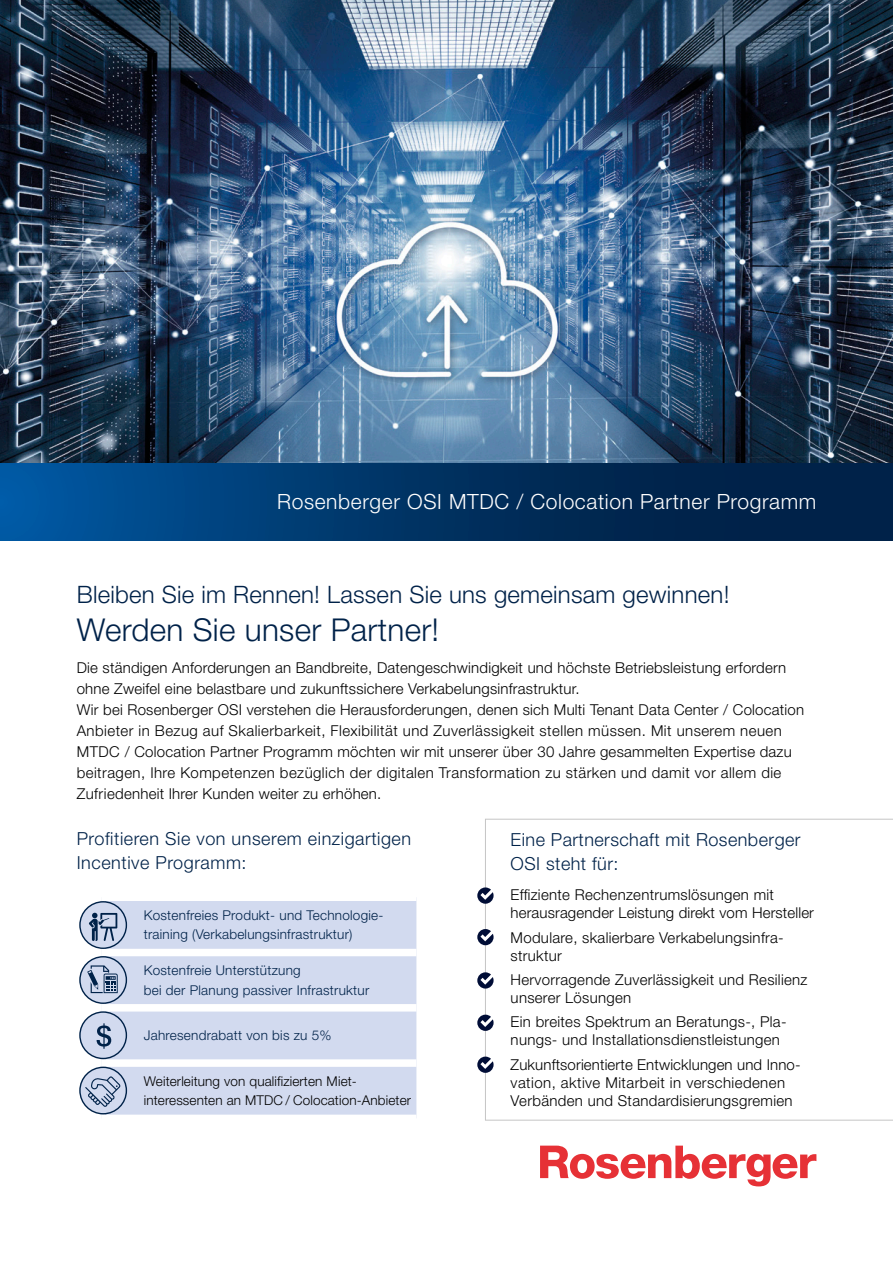
<style>
.page{position:relative;width:893px;height:1263px;background:#fff}
.page>*{position:absolute;margin:0;border:0;box-sizing:border-box;transform-origin:0 0}
.t1{font:300 31.5px "Helvetica Neue LT Pro";letter-spacing:.01em;color:#002249}
.t2{font:300 24px "Helvetica Neue LT Pro";letter-spacing:.01em;color:#002249}
.t3{font:300 21px "Helvetica Neue LT Pro";letter-spacing:.03em;color:#fff}
.t4{font:300 18px/24px "Helvetica Neue LT Pro";letter-spacing:.03em;color:#002249}
.t5{font:300 15px/21px "Helvetica Neue LT Pro";letter-spacing:.015em;color:#000}
.t6{font:300 13.5px/19.5px "Helvetica Neue LT Pro";letter-spacing:.02em;color:#002249}
.t7{font:300 13.5px/19.5px "Helvetica Neue LT Pro";letter-spacing:.01em;color:#000}
</style>
<div class="page">
<img style="left:0;top:0;width:893px;height:463px">
<svg style="left:0;top:463px;width:893px;height:77px;background:#003567"></svg>
<svg style="left:540px;top:1145px;width:276px;height:41px"></svg>
<div style="left:127px;top:901px;width:289px;height:213px;background:#d2daef"></div>
<div style="left:101px;top:949px;width:315px;height:7px;background:#fff"></div>
<div style="left:101px;top:1004px;width:315px;height:7px;background:#fff"></div>
<div style="left:101px;top:1059px;width:315px;height:8px;background:#fff"></div>
<svg style="left:485px;top:819px;width:408px;height:301px"></svg>
<svg style="left:477px;top:887px;width:17px;height:17px"></svg>
<svg style="left:477px;top:972px;width:17px;height:16px"></svg>
<svg style="left:477px;top:1015px;width:17px;height:16px"></svg>
<svg style="left:477px;top:929px;width:17px;height:16px"></svg>
<svg style="left:477px;top:1056px;width:17px;height:17px"></svg>
<svg style="left:79px;top:901px;width:48px;height:48px;background:#a8b5cc"></svg>
<svg style="left:79px;top:956px;width:48px;height:48px;background:#a9b6cc"></svg>
<svg style="left:79px;top:1011px;width:48px;height:48px;background:#b5c0d6"></svg>
<svg style="left:79px;top:1066px;width:48px;height:48px;background:#b1bdd2"></svg>
<h3 class="t3" style="left:277px;top:489px;width:541px">Rosenberger OSI MTDC / Colocation Partner Programm</h3>
<h2 class="t2" style="left:77px;top:580px;width:654px">Bleiben Sie im Rennen! Lassen Sie uns gemeinsam gewinnen!</h2>
<h1 class="t1" style="left:77px;top:610px;width:364px">Werden Sie unser Partner!</h1>
<p class="t5" style="left:77px;top:657px;width:729px">Die ständigen Anforderungen an Bandbreite, Datengeschwindigkeit und höchste Betriebsleistung erfordern ohne Zweifel eine belastbare und zukunftssichere Verkabelungsinfrastruktur.<br>Wir bei Rosenberger OSI verstehen die Herausforderungen, denen sich Multi Tenant Data Center / Colocation Anbieter in Bezug auf Skalierbarkeit, Flexibilität und Zuverlässigkeit stellen müssen. Mit unserem neuen MTDC / Colocation Partner Programm möchten wir mit unserer über 30 Jahre gesammelten Expertise dazu beitragen, Ihre Kompetenzen bezüglich der digitalen Transformation zu stärken und damit vor allem die Zufriedenheit Ihrer Kunden weiter zu erhöhen.</p>
<p class="t4" style="left:511px;top:827px;width:291px">Eine Partnerschaft mit Rosenberger<br>OSI steht für:</p>
<p class="t5" style="left:511px;top:886px;width:305px;line-height:18px">Effiziente Rechenzentrumslösungen mit herausragender Leistung direkt vom Hersteller</p>
<p class="t5" style="left:511px;top:928px;width:275px;line-height:18px">Modulare, skalierbare Verkabelungsinfra&shy;struktur</p>
<p class="t5" style="left:511px;top:970px;width:298px;line-height:18px">Hervorragende Zuverlässigkeit und Resilienz unserer Lösungen</p>
<p class="t5" style="left:511px;top:1013px;width:277px;line-height:18px">Ein breites Spektrum an Beratungs-, Pla&shy;nungs- und Installationsdienstleistungen</p>
<p class="t5" style="left:511px;top:1055px;width:291px;line-height:18px">Zukunftsorientierte Entwicklungen und Inno&shy;vation, aktive Mitarbeit in verschiedenen<br>Verbänden und Standardisierungsgremien</p>
<p class="t4" style="left:77px;top:827px;width:336px">Profitieren Sie von unserem einzigartigen<br>Incentive Programm:</p>
<p class="t6" style="left:144px;top:905px;width:241px">Kostenfreies Produkt- und Technologie&shy;training (Verkabelungsinfrastruktur)</p>
<p class="t6" style="left:144px;top:960px;width:227px">Kostenfreie Unterstützung<br>bei der Planung passiver Infrastruktur</p>
<p class="t6" style="left:144px;top:1025px;width:189px">Jahresendrabatt von bis zu 5%</p>
<p class="t7" style="left:144px;top:1071px;width:269px">Weiterleitung von qualifizierten Miet&shy;interessenten an MTDC / Colocation-Anbieter</p>
</div>
